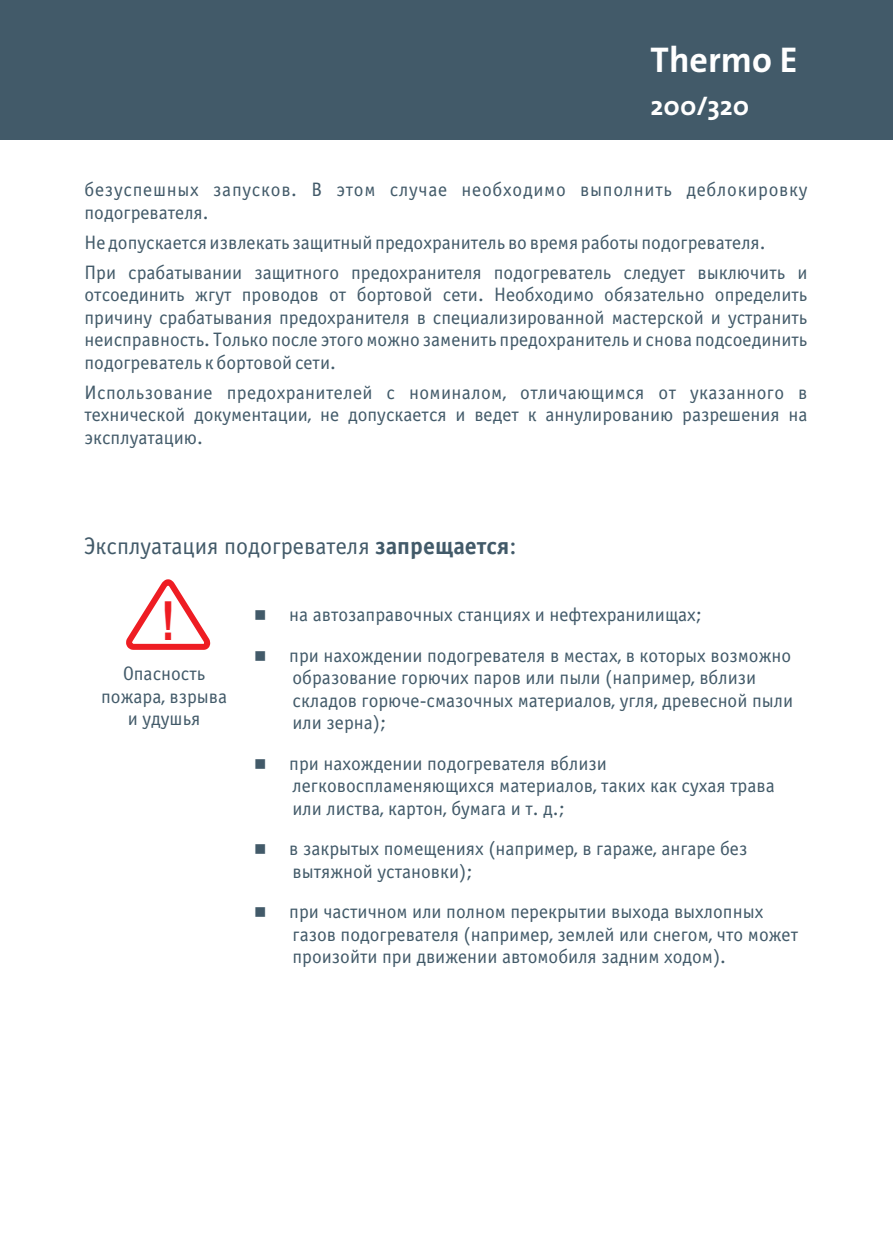
<style>
.page{position:relative;width:893px;height:1259px;background:#fff}
.page>*{position:absolute;margin:0;border:0;box-sizing:border-box;transform-origin:0 0}
.t1{font:700 54px "Arial";color:#ee1d23;scale:.79 1}
.t2{font:700 36px "The Sans";color:#fff}
.t3{font:700 27px "The Sans";color:#fff}
.t4{font:24px "Officina Sans Book C";color:#425a69}
.t5{font:19.5px/22.5px "Officina Sans Book C";color:#425a69}
.t6{font:19.5px/22.5px "Officina Sans Book C";letter-spacing:.035em;color:#425a69}
.s1{font-family:"Officina Sans Bold C"}
</style>
<div class="page">
<div style="left:0;top:0;width:893px;height:140px;background:#425a69"></div>
<svg style="left:126px;top:579px;width:85px;height:71px"></svg>
<h2 class="t2" style="left:651px;top:48px;width:148px">Thermo E</h2>
<h3 class="t3" style="left:651px;top:96px;width:100px">200/320</h3>
<p class="t6" style="left:85px;top:180px;width:724px">безуспешных запусков. В этом случае необходимо выполнить деблокировку подогревателя.</p>
<p class="t5" style="left:85px;top:229px;width:724px;line-height:30px">Не допускается извлекать защитный предохранитель во время работыподогревателя.<br>При срабатывании защитного предохранителя подогреватель следует выключить и</p>
<p class="t5" style="left:85px;top:285px;width:724px;text-align:justify">отсоединить жгут проводов от бортовой сети. Необходимо обязательно определить причину срабатывания предохранителя в специализированной мастерской и устранить неисправность. Только после этого можно заменить предохранитель и снова подсоединить подогреватель к бортовой сети.</p>
<p class="t5" style="left:84px;top:383px;width:724px;text-align:justify">Использование предохранителей с номиналом, отличающимся от указанного в технической документации, не допускается и ведет к аннулированию разрешения на эксплуатацию.</p>
<p class="t4" style="left:84px;top:536px;width:434px">Эксплуатация подогревателя <span class="s1">запрещается</span>:</p>
<h1 class="t1" style="left:161px;top:600px;width:20px">!</h1>
<p class="t5" style="left:254px;top:605px;width:449px">■на автозаправочных станциях и нефтехранилищах;</p>
<p class="t5" style="left:293px;top:645px;width:502px;text-indent:-38px">■при нахождении подогревателя в местах, в которых возможно образование горючих паров или пыли (например, вблизи складов горюче-смазочных материалов, угля, древесной пыли или зерна);</p>
<p class="t5" style="left:293px;top:753px;width:484px;text-indent:-38px">■при нахождении подогревателя вблизи легковоспламеняющихся материалов, таких как сухая трава или листва, картон, бумага и т. д.;</p>
<p class="t5" style="left:293px;top:839px;width:456px;text-indent:-38px">■в закрытых помещениях (например, в гараже, ангаре без вытяжной установки);</p>
<p class="t5" style="left:293px;top:902px;width:507px;text-indent:-38px">■при частичном или полном перекрытии выхода выхлопных газов подогревателя (например, землей или снегом, что может произойти при движении автомобиля задним ходом).</p>
<p class="t5" style="left:101px;top:664px;width:127px;text-align:center">Опасность пожара, взрыва и удушья</p>
</div>
